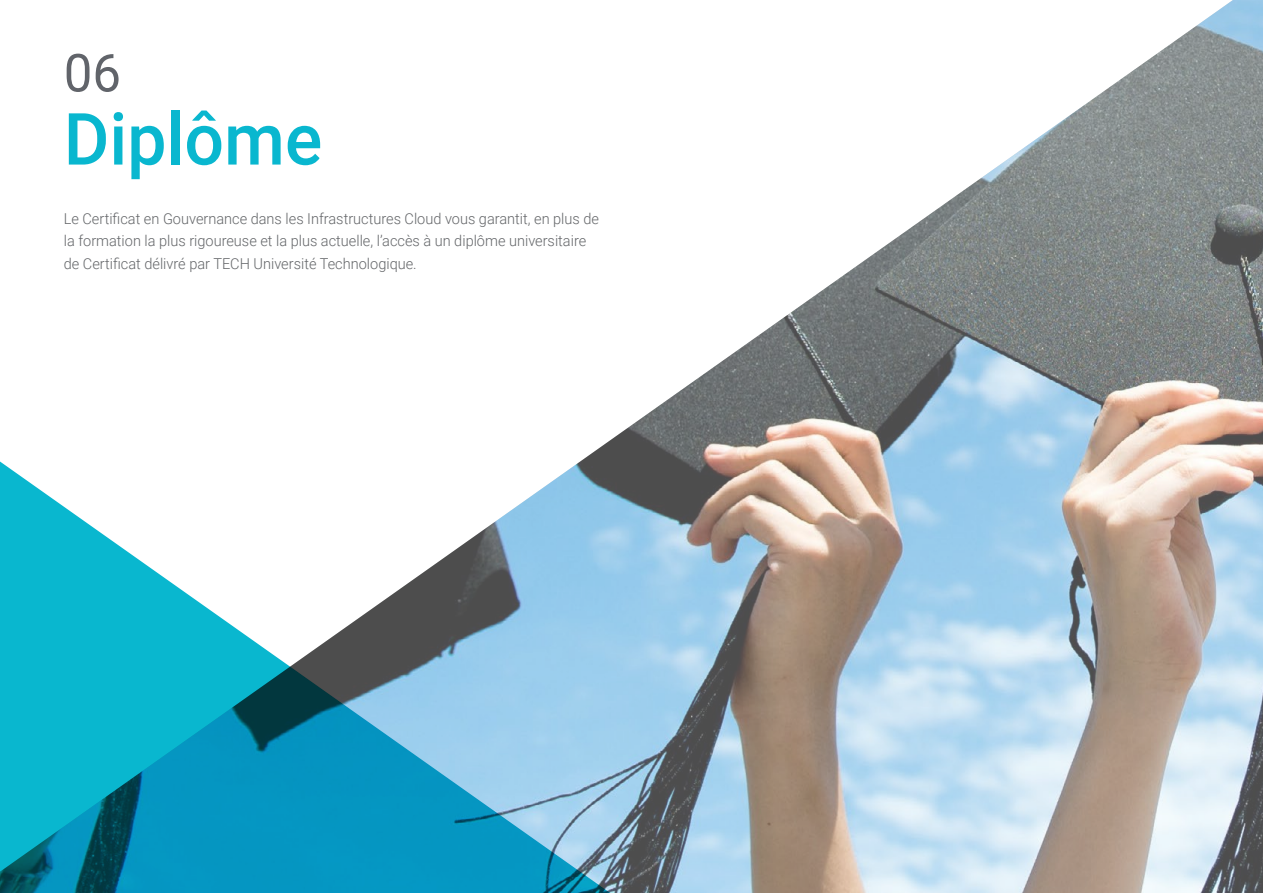
<style>
.page{position:relative;width:1263px;height:893px;background:#fff}
.page>*{position:absolute;margin:0;border:0;box-sizing:border-box;transform-origin:0 0}
.t1{font:500 72px "Roboto";color:#09b7cf}
.t2{font:52.5px "Roboto";color:#61646a}
.t3{font:300 15px/22.5px "Roboto";color:#646669}
</style>
<div class="page">
<img style="left:602px;top:0;width:661px;height:893px">
<svg style="left:0;top:446px;width:640px;height:447px"></svg>
<h2 class="t2" style="left:64px;top:36px;width:59px">06</h2>
<h1 class="t1" style="left:64px;top:89px;width:260px">Diplôme</h1>
<p class="t3" style="left:64px;top:207px;width:537px">Le Certificat en Gouvernance dans les Infrastructures Cloud vous garantit, en plus de la formation la plus rigoureuse et la plus actuelle, l’accès à un diplôme universitaire de Certificat délivré par TECH Université Technologique.</p>
</div>
